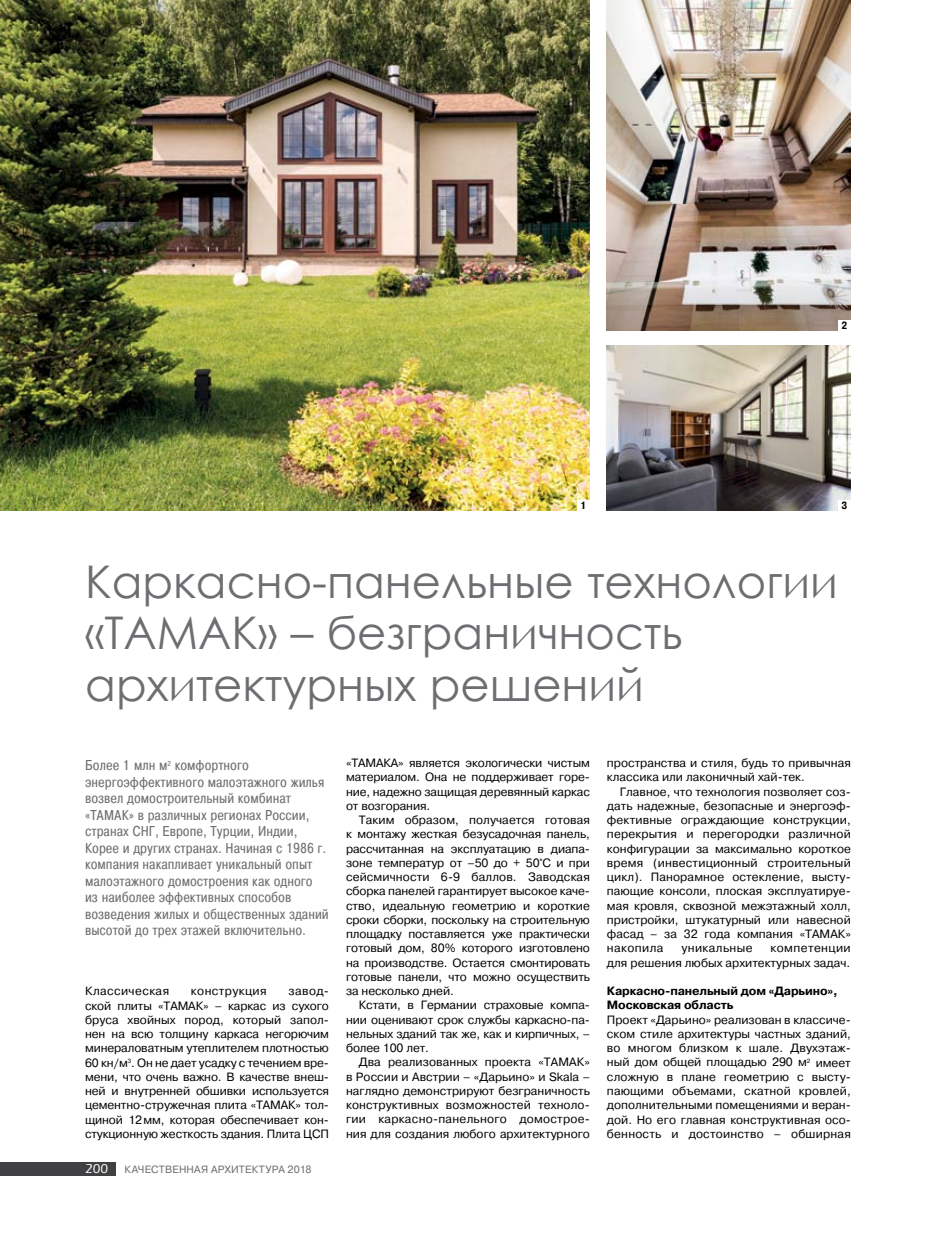
<style>
.page{position:relative;width:936px;height:1234px;background:#fff}
.page>*{position:absolute;margin:0;border:0;box-sizing:border-box;transform-origin:0 0}
.t1{font:45px/51px "Century Gothic";color:#6d6e71}
.t2{font:14.25px/16.5px "Pragmatica Cond";color:#6d6e71}
.t3{font:12px/14.2px "Pragmatica";color:#000;text-align:justify}
.t4{font:700 12px/14.2px "Pragmatica";letter-spacing:-.01em;color:#000}
.t5{font:12px "Pragmatica";letter-spacing:.035em;color:#000}
.t6{font:10.5px "Pragmatica";letter-spacing:.02em;color:#6d6e71}
.t7{font:700 10.5px "Pragmatica Cond";color:#000}
.s1{font-family:"Eras ITC";font-weight:500;font-size:13.5px;color:#fff}
</style>
<div class="page">
<img style="left:0;top:0;width:590px;height:510px">
<img style="left:607px;top:0;width:243px;height:331px">
<img style="left:607px;top:345px;width:243px;height:165px">
<div style="left:577px;top:499px;width:13px;height:11px;background:#fff"></div>
<div style="left:838px;top:320px;width:12px;height:11px;background:#fff"></div>
<div style="left:838px;top:499px;width:12px;height:11px;background:#fff"></div>
<div style="left:0;top:1161px;width:116px;height:13px;background:#414042"></div>
<p class="t7" style="left:580px;top:498px;width:7px">1</p>
<p class="t7" style="left:841px;top:319px;width:7px">2</p>
<p class="t7" style="left:841px;top:498px;width:7px">3</p>
<h1 class="t1" style="left:85px;top:556px;width:754px">Каркасно-панельные технологии «ТАМАК» – безграничность архитектурных решений</h1>
<p class="t2" style="left:85px;top:757px;width:245px">Более 1 млн м<sup>2</sup> комфортного энергоэффективного малоэтажного жилья возвел домостроительный комбинат «ТАМАК» в различных регионах России, странах СНГ, Европе, Турции, Индии, Корее и других странах. Начиная с 1986 г. компания накапливает уникальный опыт малоэтажного домостроения как одного из наиболее эффективных способов возведения жилых и общественных зданий высотой до трех этажей включительно.</p>
<p class="t3" style="left:346px;top:756px;width:245px">«ТАМАКА» является экологически чистым материалом. Она не поддерживает горе&shy;ние, надежно защищая деревянный каркас от возгорания.</p>
<p class="t3" style="left:346px;top:812px;width:245px;text-indent:13px">Таким образом, получается готовая к монтажу жесткая безусадочная панель, рассчитанная на эксплуатацию в диапа&shy;зоне температур от –50 до + 50°С и при сейсмичности 6‑9 баллов. Заводская сборка панелей гарантирует высокое каче&shy;ство, идеальную геометрию и короткие сроки сборки, поскольку на строительную площадку поставляется уже практически готовый дом, 80% которого изготовлено на производстве. Остается смонтировать готовые панели, что можно осуществить за несколько дней.</p>
<p class="t3" style="left:346px;top:998px;width:245px;text-indent:13px">Кстати, в Германии страховые компа&shy;нии оценивают срок службы каркасно-па&shy;нельных зданий так же, как и кирпичных, – более 100 лет.</p>
<p class="t3" style="left:346px;top:1055px;width:245px;text-indent:13px">Два реализованных проекта «ТАМАК» в России и Австрии – «Дарьино» и Skala – наглядно демонстрируют безграничность конструктивных возможностей техноло&shy;гии каркасно-панельного домострое&shy;ния для создания любого архитектурного</p>
<p class="t5" style="left:85px;top:983px;width:86px">Классическая</p>
<p class="t5" style="left:191px;top:983px;width:77px">конструкция</p>
<p class="t3" style="left:85px;top:984px;width:245px;text-indent:203px">завод&shy;ской плиты «ТАМАК» – каркас из сухого бруса хвойных пород, который запол&shy;нен на всю толщину каркаса негорючим минераловатным утеплителем плотностью 60 кн/м<sup>3</sup>. Он не дает усадку с течением вре&shy;мени, что очень важно. В качестве внеш&shy;ней и внутренней обшивки используется цементно-стружечная плита «ТАМАК» тол&shy;щиной 12мм, которая обеспечивает кон&shy;стукционную жесткость здания. Плита ЦСП</p>
<p class="t6" style="left:85px;top:1162px;width:228px"><span class="s1">200</span> КАЧЕСТВЕННАЯ АРХИТЕКТУРА 2018</p>
<p class="t3" style="left:607px;top:755px;width:245px">пространства и стиля, будь то привычная классика или лаконичный хай-тек.</p>
<p class="t3" style="left:607px;top:784px;width:245px;text-indent:13px">Главное, что технология позволяет соз&shy;дать надежные, безопасные и энергоэф&shy;фективные ограждающие конструкции, перекрытия и перегородки различной конфигурации за максимально короткое время (инвестиционный строительный цикл). Панорамное остекление, высту&shy;пающие консоли, плоская эксплуатируе&shy;мая кровля, сквозной межэтажный холл, пристройки, штукатурный или навесной фасад – за 32 года компания «ТАМАК» накопила</p>
<p class="t3" style="left:607px;top:941px;width:245px;text-align:right">компетенции<br>для решения любых архитектурных задач.</p>
<p class="t4" style="left:607px;top:983px;width:232px">Каркасно-панельный дом «Дарьино»,<br>Московская область</p>
<p class="t3" style="left:607px;top:1012px;width:245px">Проект «Дарьино» реализован в классиче&shy;ском стиле архитектуры частных зданий, во многом близком к шале. Двухэтаж&shy;ный дом общей площадью 290 м<sup>2</sup> имеет сложную в плане геометрию с высту&shy;пающими объемами, скатной кровлей, дополнительными помещениями и веран&shy;дой. Но его главная конструктивная осо&shy;бенность и достоинство – обширная</p>
<p class="t5" style="left:681px;top:940px;width:73px">уникальные</p>
</div>
